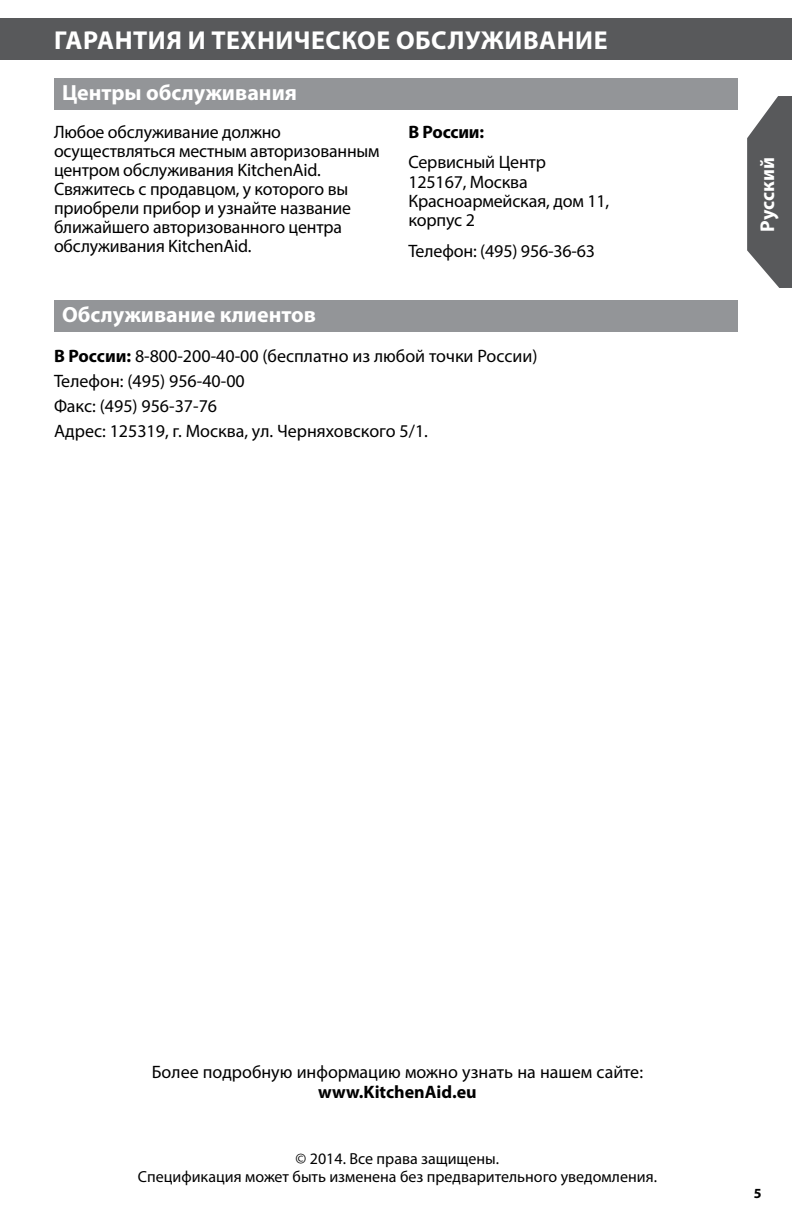
<style>
.page{position:relative;width:792px;height:1224px;background:#fff}
.page>*{position:absolute;margin:0;border:0;box-sizing:border-box;transform-origin:0 0}
.t1{font:700 26px "Myriad Pro";color:#fff}
.t2{font:700 22px "Myriad Pro";color:#fff}
.t3{font:700 20px "Myriad Pro";color:#fff}
.t4{font:18px/19px "Myriad Pro";letter-spacing:-.01em;color:#000}
.t5{font:700 18px "Myriad Pro";color:#000}
.t6{font:16px/18px "Myriad Pro";color:#000;text-align:center}
.t7{font:700 14px "Myriad Pro";color:#000}
.s1{font-weight:700}
</style>
<div class="page">
<svg style="left:747px;top:96px;width:45px;height:192px;background:#707173"></svg>
<div style="left:0;top:18px;width:792px;height:42px;background:#58595b"></div>
<div style="left:54px;top:300px;width:684px;height:32px;background:#939598"></div>
<div style="left:54px;top:78px;width:684px;height:32px;background:#939598"></div>
<h1 class="t1" style="left:54px;top:23px;width:29px">гарантия</h1>
<h1 class="t1" style="left:188px;top:23px;width:41px">и техни</h1>
<h1 class="t1" style="left:294px;top:23px;width:34px">ческое</h1>
<h1 class="t1" style="left:396px;top:23px;width:19px">обслуживание</h1>
<p class="t2" style="left:62px;top:78px;width:237px">Центры обслуживания</p>
<p class="t4" style="left:54px;top:122px;width:327px">Любое обслуживание должно осуществляться местным авторизованным центром обслуживания KitchenAid.<br>Свяжитесь с продавцом, у которого вы приобрели прибор и узнайте название ближайшего авторизованного центра обслуживания KitchenAid.</p>
<p class="t5" style="left:408px;top:120px;width:77px">В России:</p>
<p class="t4" style="left:408px;top:153px;width:202px">Сервисный Центр<br>125167, Москва<br>Красноармейская, дом 11, корпус 2</p>
<p class="t4" style="left:408px;top:241px;width:188px">Телефон: (495) 956-36-63</p>
<p class="t2" style="left:62px;top:300px;width:256px">Обслуживание клиентов</p>
<p class="t4" style="left:54px;top:343px;width:485px;line-height:25px"><span class="s1">В России:</span> 8-800-200-40-00 (бесплатно из любой точки России)<br>Телефон: (495) 956-40-00<br>Факс: (495) 956-37-76<br>Адрес: 125319, г. Москва, ул. Черняховского 5/1.</p>
<p class="t3" style="left:755px;top:232px;width:76px;rotate:-90deg">Русский</p>
<p class="t4" style="left:152px;top:1062px;width:493px">Более подробную информацию можно узнать на нашем сайте:</p>
<p class="t5" style="left:318px;top:1080px;width:160px">www.KitchenAid.eu</p>
<p class="t6" style="left:138px;top:1150px;width:521px">© 2014. Все права защищены.<br>Спецификация может быть изменена без предварительного уведомления.</p>
<p class="t7" style="left:754px;top:1184px;width:9px">5</p>
</div>
